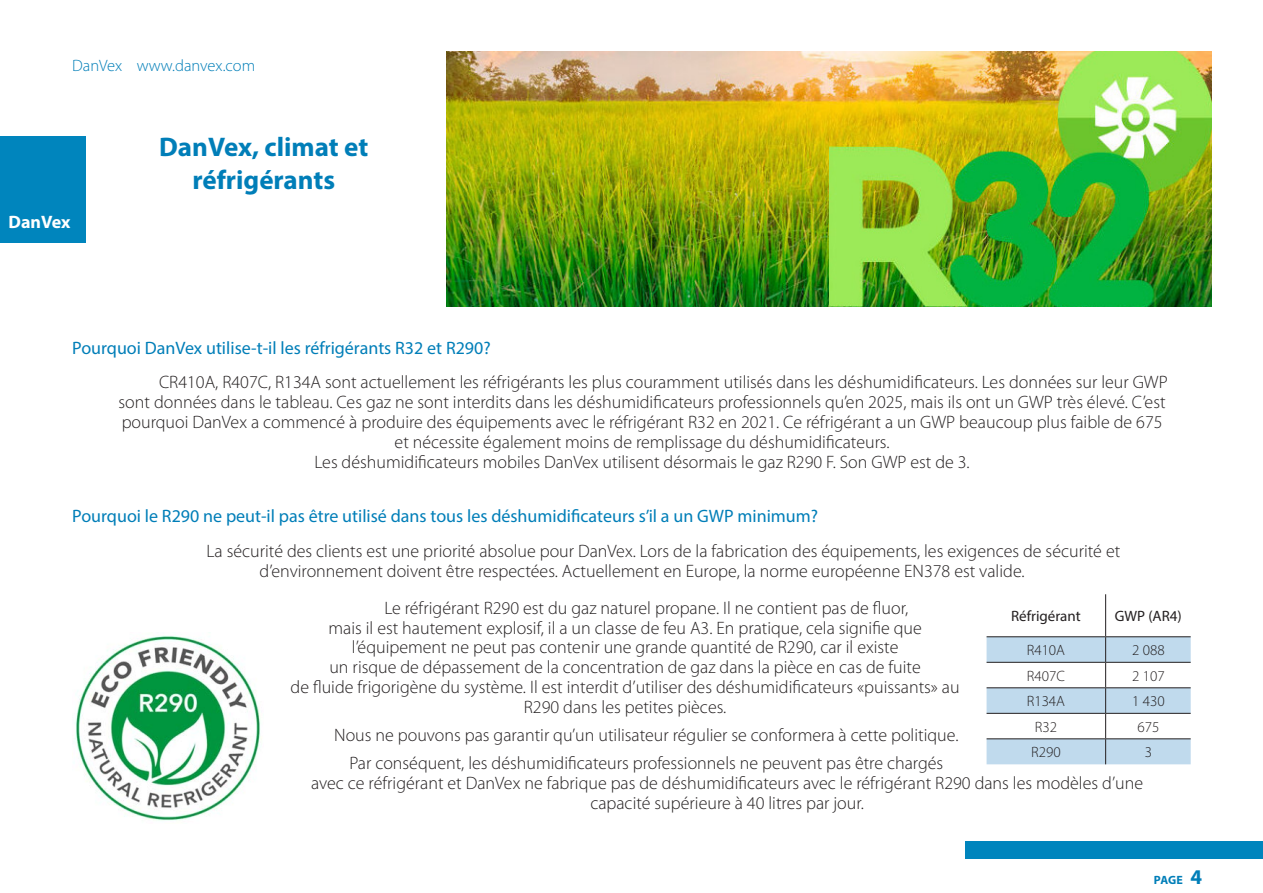
<style>
.page{position:relative;width:1263px;height:893px;background:#fff}
.page>*{position:absolute;margin:0;border:0;box-sizing:border-box;transform-origin:0 0}
.t1{font:700 27px/32.4px "Myriad Pro";color:#007eb8;text-align:center}
.t2{font:300 18px/19.8px "Myriad Pro";color:#231f20}
.t3{font:18px "Myriad Pro";color:#007eb8}
.t4{font:700 18px "Myriad Pro";color:#fff}
.t5{font:300 16.5px "Myriad Pro";color:#007eb8}
.t6{font:300 15px "Myriad Pro";color:#231f20}
.t7{font:15px "Myriad Pro";color:#231f20}
.t8{font:700 12px "Myriad Pro";color:#007eb8}
.s1{font-size:21px}
</style>
<div class="page">
<div style="left:965px;top:842px;width:298px;height:17px;background:#0085bd"></div>
<div style="left:0;top:136px;width:85px;height:106px;background:#0085bd"></div>
<img style="left:446px;top:51px;width:766px;height:255px">
<img style="left:75px;top:632px;width:186px;height:189px">
<hr style="left:1105px;top:594px;width:1px;height:42px;background:#231f20">
<hr style="left:986px;top:636px;width:120px;height:1px;background:#231f20">
<hr style="left:1106px;top:636px;width:85px;height:1px;background:#231f20">
<svg style="left:986px;top:637px;width:205px;height:127px"></svg>
<p class="t5" style="left:72px;top:56px;width:184px">DanVex www.danvex.com</p>
<p class="t4" style="left:9px;top:210px;width:63px">DanVex</p>
<h1 class="t1" style="left:159px;top:130px;width:211px">DanVex, climat et réfrigérants</h1>
<p class="t3" style="left:72px;top:337px;width:420px">Pourquoi DanVex utilise-t-il les réfrigérants R32 et R290?</p>
<p class="t2" style="left:159px;top:372px;width:1010px">CR410A, R407C, R134A sont actuellement les réfrigérants les plus couramment utilisés dans les déshumidificateurs. Les données sur leur GWP</p>
<p class="t2" style="left:119px;top:392px;width:1048px">sont données dans le tableau. Ces gaz ne sont interdits dans les déshumidificateurs professionnels qu’en 2025, mais ils ont un GWP très élevé. C’est</p>
<p class="t2" style="left:122px;top:412px;width:1042px">pourquoi DanVex a commencé à produire des équipements avec le réfrigérant R32 en 2021. Ce réfrigérant a un GWP beaucoup plus faible de 675</p>
<p class="t2" style="left:395px;top:432px;width:496px">et nécessite également moins de remplissage du déshumidificateurs.</p>
<p class="t2" style="left:314px;top:452px;width:657px">Les déshumidificateurs mobiles DanVex utilisent désormais le gaz R290 F. Son GWP est de 3.</p>
<p class="t3" style="left:72px;top:505px;width:747px">Pourquoi le R290 ne peut-il pas être utilisé dans tous les déshumidificateurs s’il a un GWP minimum?</p>
<p class="t2" style="left:260px;top:541px;width:862px;text-indent:-53px">La sécurité des clients est une priorité absolue pour DanVex. Lors de la fabrication des équipements, les exigences de sécurité et d’environnement doivent être respectées. Actuellement en Europe, la norme européenne EN378 est valide.</p>
<p class="t2" style="left:384px;top:598px;width:525px">Le réfrigérant R290 est du gaz naturel propane. Il ne contient pas de fluor,</p>
<p class="t2" style="left:328px;top:617px;width:595px">mais il est hautement explosif, il a un classe de feu A3. En pratique, cela signifie que</p>
<p class="t2" style="left:352px;top:637px;width:548px">l’équipement ne peut pas contenir une grande quantité de R290, car il existe</p>
<p class="t2" style="left:329px;top:657px;width:593px">un risque de dépassement de la concentration de gaz dans la pièce en cas de fuite</p>
<p class="t2" style="left:291px;top:677px;width:671px">de fluide frigorigène du système. Il est interdit d’utiliser des déshumidificateurs «puissants» au</p>
<p class="t2" style="left:524px;top:697px;width:204px">R290 dans les petites pièces.</p>
<p class="t2" style="left:334px;top:725px;width:626px">Nous ne pouvons pas garantir qu’un utilisateur régulier se conformera à cette politique.</p>
<p class="t2" style="left:349px;top:753px;width:595px">Par conséquent, les déshumidificateurs professionnels ne peuvent pas être chargés</p>
<p class="t2" style="left:311px;top:773px;width:833px">avec ce réfrigérant et DanVex ne fabrique pas de déshumidificateurs avec le réfrigérant R290 dans les modèles d’une</p>
<p class="t2" style="left:590px;top:793px;width:275px">capacité supérieure à 40 litres par jour.</p>
<p class="t7" style="left:1011px;top:607px;width:71px">Réfrigérant</p>
<p class="t7" style="left:1115px;top:607px;width:68px">GWP (AR4)</p>
<p class="t6" style="left:1027px;top:641px;width:40px">R410A</p>
<p class="t6" style="left:1132px;top:641px;width:34px">2 088</p>
<p class="t6" style="left:1027px;top:667px;width:40px">R407C</p>
<p class="t6" style="left:1132px;top:667px;width:34px">2 107</p>
<p class="t6" style="left:1027px;top:692px;width:40px">R134A</p>
<p class="t6" style="left:1132px;top:692px;width:34px">1 430</p>
<p class="t6" style="left:1035px;top:718px;width:24px">R32</p>
<p class="t6" style="left:1137px;top:718px;width:23px">675</p>
<p class="t6" style="left:1031px;top:743px;width:31px">R290</p>
<p class="t6" style="left:1145px;top:743px;width:9px">3</p>
<p class="t8" style="left:1154px;top:872px;width:50px">PAGE <span class="s1">4</span></p>
</div>
